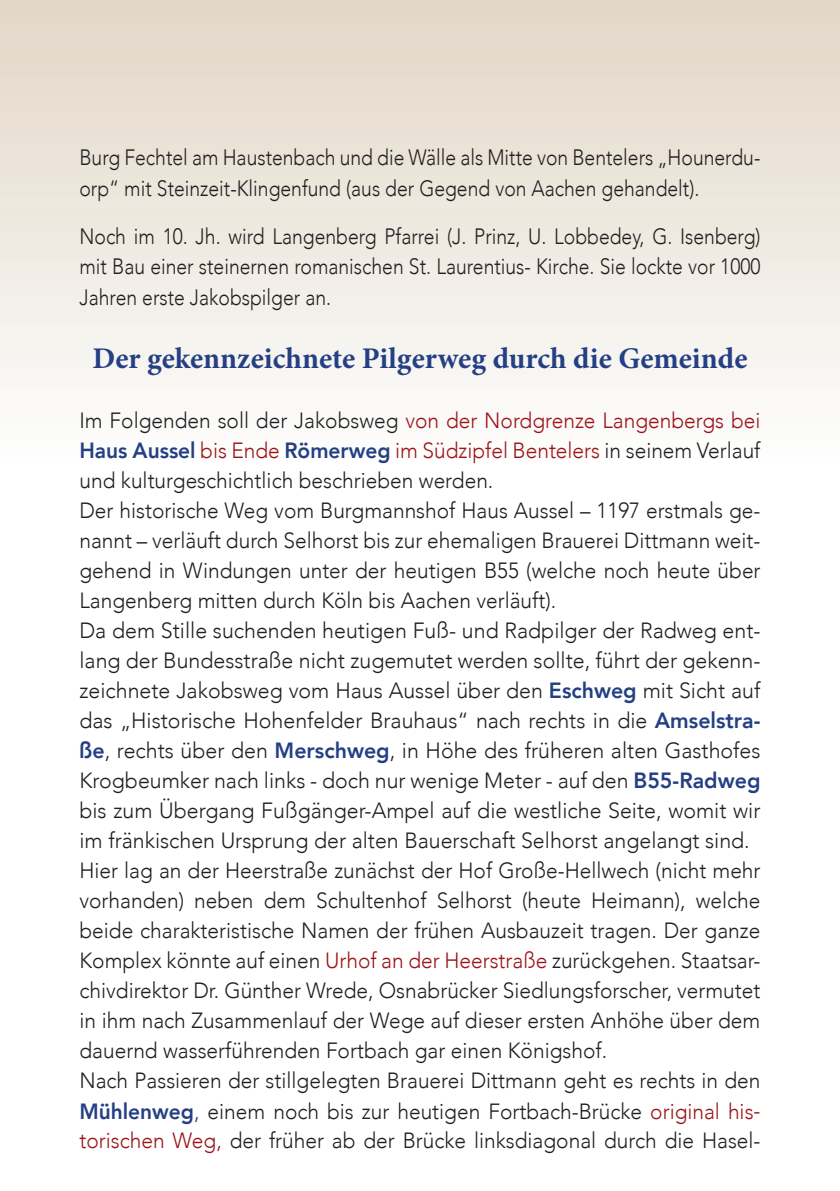
<style>
.page{position:relative;width:840px;height:1191px;background:#fff}
.page>*{position:absolute;margin:0;border:0;box-sizing:border-box;transform-origin:0 0}
.t1{font:700 30px "Minion Pro";color:#243f83}
.t2{font:300 22.2px/30.4px "Avenir";color:#231f20;scale:.87 1}
.t3{font:300 22px/30px "Avenir";color:#231f20;scale:.95 1}
.s1{color:#9c1418}
.s2{font-weight:800;color:#243f83}
.s3{color:#243f83}
</style>
<div class="page">
<div style="left:0;top:0;width:839px;height:680px;background:linear-gradient(to bottom,#e4d9ca,#fff)"></div>
<svg style="left:838px;top:0;width:1px;height:680px"></svg>
<p class="t2" style="left:79px;top:143px;width:783px">Burg Fechtel am Haustenbach und die Wälle als Mitte von Bentelers „Hounerdu&shy;orp“ mit Steinzeit-Klingenfund (aus der Gegend von Aachen gehandelt).</p>
<p class="t2" style="left:79px;top:221px;width:783px;text-align:justify">Noch im 10. Jh. wird Langenberg Pfarrei (J. Prinz, U. Lobbedey, G. Isenberg) mit Bau einer steinernen romanischen St. Laurentius- Kirche. Sie lockte vor 1000<br>Jahren erste Jakobspilger an.</p>
<h1 class="t1" style="left:92px;top:337px;width:656px">Der gekennzeichnete Pilgerweg durch die Gemeinde</h1>
<p class="t3" style="left:79px;top:406px;width:718px">Im Folgenden soll der Jakobsweg <span class="s1">von der Nordgrenze Langenbergs bei </span><span class="s2">Haus Aussel</span> <span class="s1">bis Ende</span> <span class="s2">Römerweg</span> <span class="s1">im Südzipfel Bentelers</span> in seinem Verlauf und kulturgeschichtlich beschrieben werden.<br>Der historische Weg vom Burgmannshof Haus Aussel – 1197 erstmals ge&shy;nannt – verläuft durch Selhorst bis zur ehemaligen Brauerei Dittmann weit&shy;gehend in Windungen unter der heutigen B55 (welche noch heute über Langenberg mitten durch Köln bis Aachen verläuft).<br>Da dem Stille suchenden heutigen Fuß- und Radpilger der Radweg ent&shy;lang der Bundesstraße nicht zugemutet werden sollte, führt der gekenn&shy;zeichnete Jakobsweg vom Haus Aussel über den <span class="s2">Eschweg</span> mit Sicht auf das „Historische Hohenfelder Brauhaus“ nach rechts in die <span class="s2">Amselstra&shy;ße</span>, rechts über den <span class="s2">Merschweg</span>, in Höhe des früheren alten Gasthofes Krogbeumker nach links - doch nur wenige Meter - auf den <span class="s2">B55-Radweg </span>bis zum Übergang Fußgänger-Ampel auf die westliche Seite, womit wir im fränkischen Ursprung der alten Bauerschaft Selhorst angelangt sind.<br>Hier lag an der Heerstraße zunächst der Hof Große-Hellwech (nicht mehr vorhanden) neben dem Schultenhof Selhorst (heute Heimann), welche beide charakteristische Namen der frühen Ausbauzeit tragen. Der ganze Komplex könnte auf einen <span class="s1">Urhof an der Heerstraße</span> zurückgehen. Staatsar&shy;chivdirektor Dr. Günther Wrede, Osnabrücker Siedlungsforscher, vermutet in ihm nach Zusammenlauf der Wege auf dieser ersten Anhöhe über dem dauernd wasserführenden Fortbach gar einen Königshof.<br>Nach Passieren der stillgelegten Brauerei Dittmann geht es rechts in den <span class="s2">Mühlenweg</span><span class="s3">,</span> einem noch bis zur heutigen Fortbach-Brücke <span class="s1">original his&shy;torischen Weg,</span> der früher ab der Brücke linksdiagonal durch die Hasel-</p>
</div>
